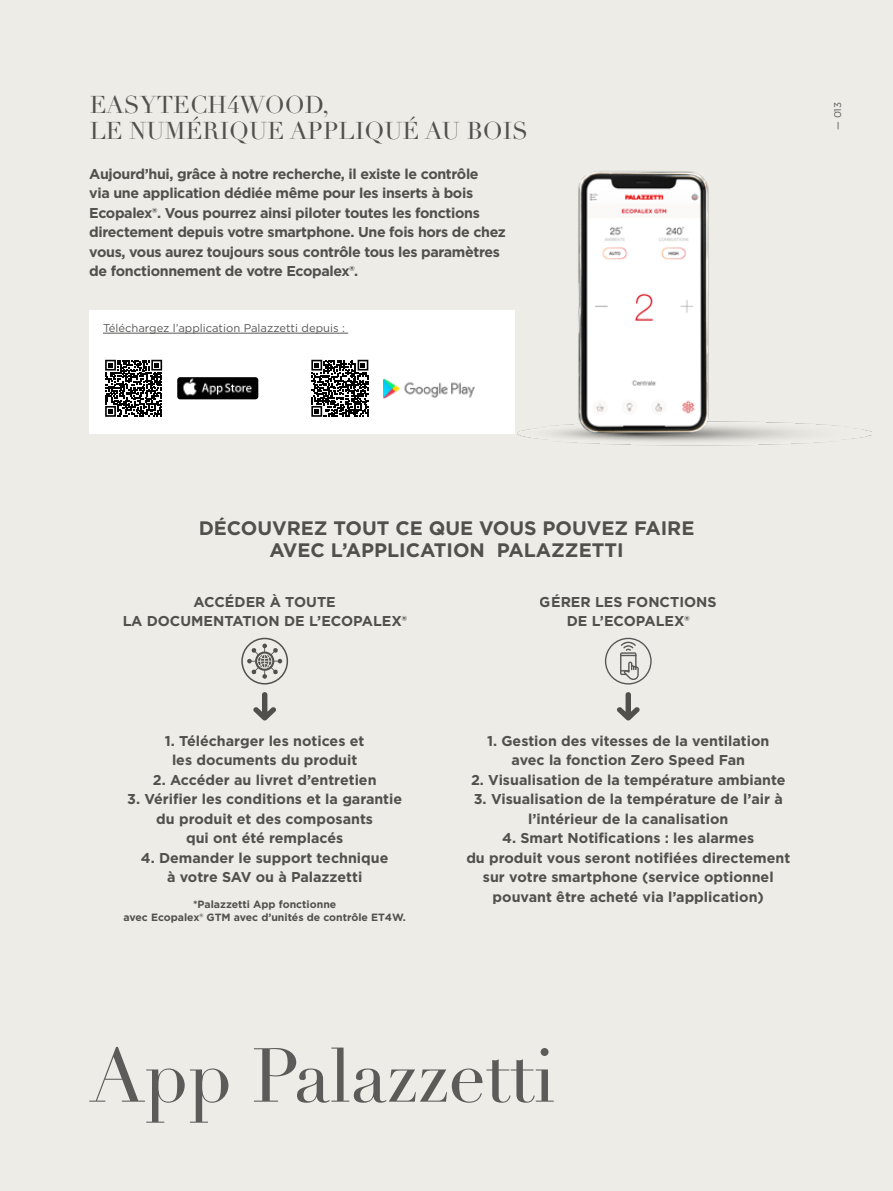
<style>
.page{position:relative;width:893px;height:1191px;background:#eeece6}
.page>*{position:absolute;margin:0;border:0;box-sizing:border-box;transform-origin:0 0}
.t1{font:75px "Didot LT Std";letter-spacing:-.01em;color:#646363}
.t2{font:24px/25.5px "Didot LT Std";color:#575756}
.t3{font:700 19.5px/22.5px "Gotham";color:#575756;text-align:center}
.t4{font:700 14.25px/19.5px "Gotham";color:#575756;text-align:center}
.t5{font:700 14.25px/19.5px "Gotham";letter-spacing:-.025em;color:#575756}
.t6{font:11.25px "Gotham";color:#575756}
.t7{font:700 10.5px/12.6px "Gotham";color:#575756;text-align:center}
.t8{font:9.75px "Gotham";color:#575756}
</style>
<div class="page">
<div style="left:89px;top:311px;width:425px;height:123px;background:#fff"></div>
<svg style="left:105px;top:360px;width:57px;height:57px"></svg>
<img style="left:177px;top:377px;width:81px;height:22px">
<img style="left:383px;top:378px;width:92px;height:20px">
<svg style="left:311px;top:360px;width:57px;height:57px"></svg>
<img style="left:510px;top:310px;width:362px;height:136px">
<img style="left:570px;top:171px;width:147px;height:272px">
<hr style="left:103px;top:333px;width:245px;height:1px;background:#575756">
<svg style="left:605px;top:638px;width:47px;height:46px"></svg>
<svg style="left:253px;top:692px;width:23px;height:28px"></svg>
<svg style="left:617px;top:692px;width:23px;height:28px"></svg>
<svg style="left:247px;top:643px;width:35px;height:36px"></svg>
<div style="left:241px;top:638px;width:47px;height:46px;border:2px solid #575756;border-radius:50%"></div>
<h2 class="t2" style="left:89px;top:93px;width:440px">EASYTECH4WOOD,<br>LE NUMÉRIQUE APPLIQUÉ AU BOIS</h2>
<p class="t5" style="left:89px;top:164px;width:418px">Aujourd’hui, grâce à notre recherche, il existe le contrôle<br>via une application dédiée même pour les inserts à bois Ecopalex®. Vous pourrez ainsi piloter toutes les fonctions directement depuis votre smartphone. Une fois hors de chez vous, vous aurez toujours sous contrôle tous les paramètres de fonctionnement de votre Ecopalex®.</p>
<p class="t6" style="left:103px;top:321px;width:243px">Téléchargez l’application Palazzetti depuis :</p>
<p class="t8" style="left:831px;top:130px;width:30px;rotate:-90deg">— 013</p>
<h3 class="t3" style="left:199px;top:516px;width:497px">DÉCOUVREZ TOUT CE QUE VOUS POUVEZ FAIRE<br>AVEC L’APPLICATION PALAZZETTI</h3>
<p class="t4" style="left:122px;top:592px;width:286px">ACCÉDER À TOUTE<br>LA DOCUMENTATION DE L’ECOPALEX®</p>
<p class="t4" style="left:165px;top:730px;width:201px">1. Télécharger les notices et les documents du produit</p>
<p class="t4" style="left:153px;top:769px;width:225px">2. Accéder au livret d’entretien</p>
<p class="t4" style="left:127px;top:789px;width:277px">3. Vérifier les conditions et la garantie du produit et des composants<br>qui ont été remplacés</p>
<p class="t4" style="left:141px;top:847px;width:249px">4. Demander le support technique à votre SAV ou à Palazzetti</p>
<p class="t7" style="left:124px;top:898px;width:284px">*Palazzetti App fonctionne<br>avec Ecopalex® GTM avec d’unités de contrôle ET4W.</p>
<p class="t4" style="left:540px;top:592px;width:178px">GÉRER LES FONCTIONS<br>DE L’ECOPALEX®</p>
<p class="t4" style="left:487px;top:730px;width:284px">1. Gestion des vitesses de la ventilation avec la fonction Zero Speed Fan</p>
<p class="t4" style="left:471px;top:769px;width:316px">2. Visualisation de la température ambiante</p>
<p class="t4" style="left:474px;top:789px;width:310px">3. Visualisation de la température de l’air à l’intérieur de la canalisation</p>
<p class="t4" style="left:466px;top:828px;width:325px">4. Smart Notifications : les alarmes<br>du produit vous seront notifiées directement sur votre smartphone (service optionnel pouvant être acheté via l’application)</p>
<h1 class="t1" style="left:89px;top:1031px;width:468px">App Palazzetti</h1>
</div>
